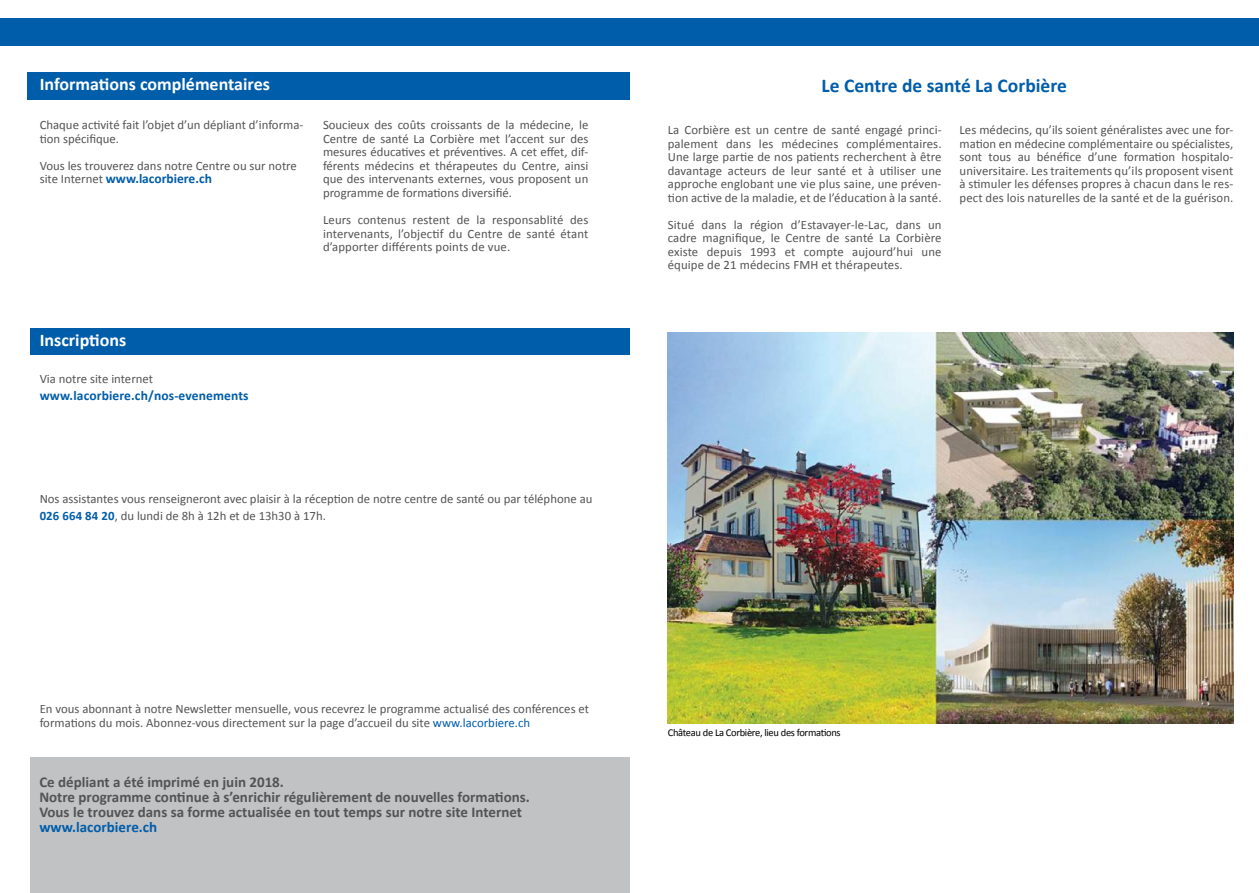
<style>
.page{position:relative;width:1259px;height:893px;background:#fff}
.page>*{position:absolute;margin:0;border:0;box-sizing:border-box;transform-origin:0 0}
.t1{font:700 19.5px "Calibri";color:#005daa}
.t2{font:700 17.85px "Calibri";color:#fff}
.t3{font:700 15px/15px "Calibri";color:#545456}
.t4{font:700 15px "Calibri";color:#005daa}
.t5{font:700 13.5px "Calibri";letter-spacing:.01em;color:#005daa}
.t6{font:12.75px/13.5px "Calibri";color:#545456;text-align:justify}
.t7{font:10.5px "Calibri";letter-spacing:-.03em;color:#000}
.s1{font-weight:400;font-size:12.75px;color:#545456}
.s2{font-weight:700;color:#005daa}
.s3{color:#005daa}
</style>
<div class="page">
<div style="left:30px;top:758px;width:599px;height:135px;background:#c1c2c4"></div>
<div style="left:27px;top:72px;width:602px;height:28px;background:#005daa"></div>
<div style="left:30px;top:328px;width:599px;height:27px;background:#005daa"></div>
<img style="left:668px;top:332px;width:565px;height:392px">
<div style="left:0;top:18px;width:1259px;height:28px;background:#005daa"></div>
<h2 class="t2" style="left:40px;top:73px;width:232px">Informations complémentaires</h2>
<p class="t6" style="left:40px;top:119px;width:265px">Chaque activité fait l’objet d’un dépliant d’informa&shy;tion spécifique.</p>
<p class="t6" style="left:40px;top:159px;width:259px">Vous les trouverez dans notre Centre ou sur notre</p>
<p class="t5" style="left:40px;top:170px;width:174px"><span class="s1">site Internet</span> www.lacorbiere.ch</p>
<p class="t6" style="left:323px;top:119px;width:267px">Soucieux des coûts croissants de la médecine, le Centre de santé La Corbière met l’accent sur des mesures éducatives et préventives. A cet effet, dif&shy;férents médecins et thérapeutes du Centre, ainsi que des intervenants externes, vous proposent un programme de formations diversifié.</p>
<p class="t6" style="left:323px;top:213px;width:267px">Leurs contenus restent de la responsablité des intervenants, l’objectif du Centre de santé étant d’apporter différents points de vue.</p>
<h2 class="t2" style="left:40px;top:328px;width:88px">Inscriptions</h2>
<p class="t6" style="left:40px;top:372px;width:115px">Via notre site internet</p>
<p class="t5" style="left:40px;top:386px;width:210px">www.lacorbiere.ch/nos-evenements</p>
<p class="t6" style="left:40px;top:491px;width:554px;line-height:16.5px">Nos assistantes vous renseigneront avec plaisir à la réception de notre centre de santé ou par téléphone au<br><span class="s2">026 664 84 20</span>, du lundi de 8h à 12h et de 13h30 à 17h.</p>
<p class="t6" style="left:40px;top:702px;width:551px">En vous abonnant à notre Newsletter mensuelle, vous recevrez le programme actualisé des conférences et formations du mois. Abonnez-vous directement sur la page d’accueil du site <span class="s3">www.lacorbiere.ch</span></p>
<p class="t3" style="left:39px;top:775px;width:492px">Ce dépliant a été imprimé en juin 2018.<br>Notre programme continue à s’enrichir régulièrement de nouvelles formations.<br>Vous le trouvez dans sa forme actualisée en tout temps sur notre site Internet</p>
<p class="t4" style="left:39px;top:818px;width:119px">www.lacorbiere.ch</p>
<h1 class="t1" style="left:821px;top:73px;width:247px">Le Centre de santé La Corbière</h1>
<p class="t6" style="left:668px;top:123px;width:275px">La Corbière est un centre de santé engagé princi&shy;palement dans les médecines complémentaires.<br>Une large partie de nos patients recherchent à être davantage acteurs de leur santé et à utiliser une approche englobant une vie plus saine, une préven&shy;tion active de la maladie, et de l’éducation à la santé.</p>
<p class="t6" style="left:668px;top:218px;width:275px">Situé dans la région d’Estavayer-le-Lac, dans un cadre magnifique, le Centre de santé La Corbière existe depuis 1993 et compte aujourd’hui une équipe de 21 médecins FMH et thérapeutes.</p>
<p class="t6" style="left:959px;top:123px;width:275px">Les médecins, qu’ils soient généralistes avec une for&shy;mation en médecine complémentaire ou spécialistes, sont tous au bénéfice d’une formation hospitalo&shy;universitaire. Les traitements qu’ils proposent visent à stimuler les défenses propres à chacun dans le res&shy;pect des lois naturelles de la santé et de la guérison.</p>
<p class="t7" style="left:668px;top:726px;width:174px">Château de La Corbière, lieu des formations</p>
</div>
